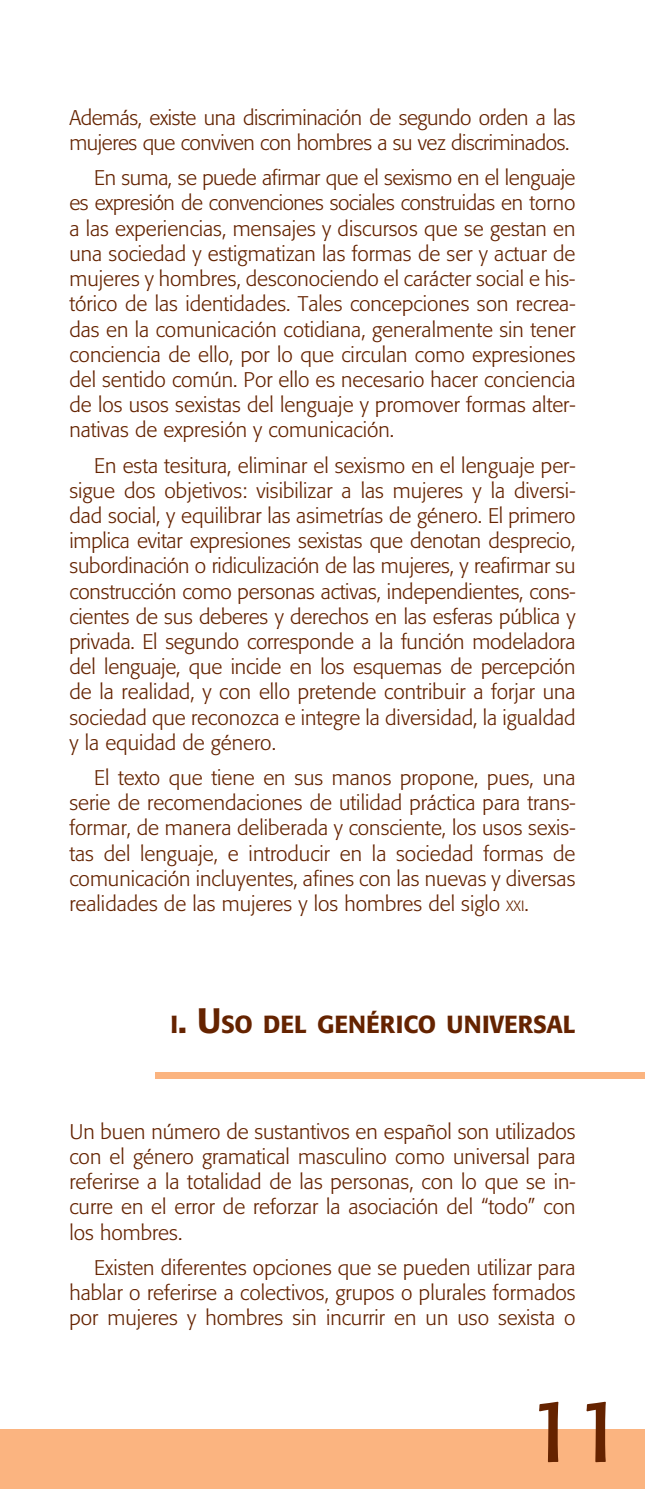
<style>
.page{position:relative;width:645px;height:1489px;background:#fff}
.page>*{position:absolute;margin:0;border:0;box-sizing:border-box;transform-origin:0 0}
.t1{font:87.5px "Formata";color:#652300}
.t2{font:500 24.5px "Formata";color:#652300}
.t3{font:300 21px/25.2px "Formata";color:#652300;text-align:justify}
.t4{font:300 21px/25.2px "Formata";letter-spacing:-.02em;color:#652300}
.s1{font-size:14.7px}
.s2{font-size:35px}
</style>
<div class="page">
<div style="left:0;top:1429px;width:645px;height:59px;background:#fbb480"></div>
<div style="left:156px;top:1071px;width:489px;height:7px;background:#fbb480"></div>
<p class="t4" style="left:69px;top:105px;width:508px">Además, existe una discriminación de segundo orden a las mujeres que conviven con hombres a su vez discriminados.</p>
<p class="t3" style="left:69px;top:165px;width:508px;text-indent:25px">En suma, se puede afirmar que el sexismo en el lenguaje es expresión de convenciones sociales construidas en torno a las experiencias, mensajes y discursos que se gestan en una sociedad y estigmatizan las formas de ser y actuar de mujeres y hombres, desconociendo el carácter social e his&shy;tórico de las identidades. Tales concepciones son recrea&shy;das en la comunicación cotidiana, generalmente sin tener conciencia de ello, por lo que circulan como expresiones del sentido común. Por ello es necesario hacer conciencia de los usos sexistas del lenguaje y promover formas alter&shy;nativas de expresión y comunicación.</p>
<p class="t3" style="left:69px;top:452px;width:508px;text-indent:25px">En esta tesitura, eliminar el sexismo en el lenguaje per&shy;sigue dos objetivos: visibilizar a las mujeres y la diversi&shy;dad social, y equilibrar las asimetrías de género. El primero implica evitar expresiones sexistas que denotan desprecio, subordinación o ridiculización de las mujeres, y reafirmar su construcción como personas activas, independientes, cons&shy;cientes de sus deberes y derechos en las esferas pública y privada. El segundo corresponde a la función modeladora del lenguaje, que incide en los esquemas de percepción de la realidad, y con ello pretende contribuir a forjar una sociedad que reconozca e integre la diversidad, la igualdad y la equidad de género.</p>
<p class="t3" style="left:69px;top:765px;width:508px;text-indent:25px">El texto que tiene en sus manos propone, pues, una serie de recomendaciones de utilidad práctica para trans&shy;formar, de manera deliberada y consciente, los usos sexis&shy;tas del lenguaje, e introducir en la sociedad formas de comunicación incluyentes, afines con las nuevas y diversas realidades de las mujeres y los hombres del siglo <span class="s1">xxi</span>.</p>
<p class="t2" style="left:170px;top:1009px;width:407px">I<span class="s2">. U</span>SO DEL GENÉRICO UNIVERSAL</p>
<p class="t3" style="left:69px;top:1118px;width:508px">Un buen número de sustantivos en español son utilizados con el género gramatical masculino como universal para referirse a la totalidad de las personas, con lo que se in&shy;curre en el error de reforzar la asociación del “todo” con los hombres.</p>
<p class="t3" style="left:69px;top:1254px;width:508px;text-indent:25px">Existen diferentes opciones que se pueden utilizar para hablar o referirse a colectivos, grupos o plurales formados por mujeres y hombres sin incurrir en un uso sexista o</p>
<h1 class="t1" style="left:526px;top:1377px;width:100px">11</h1>
</div>
